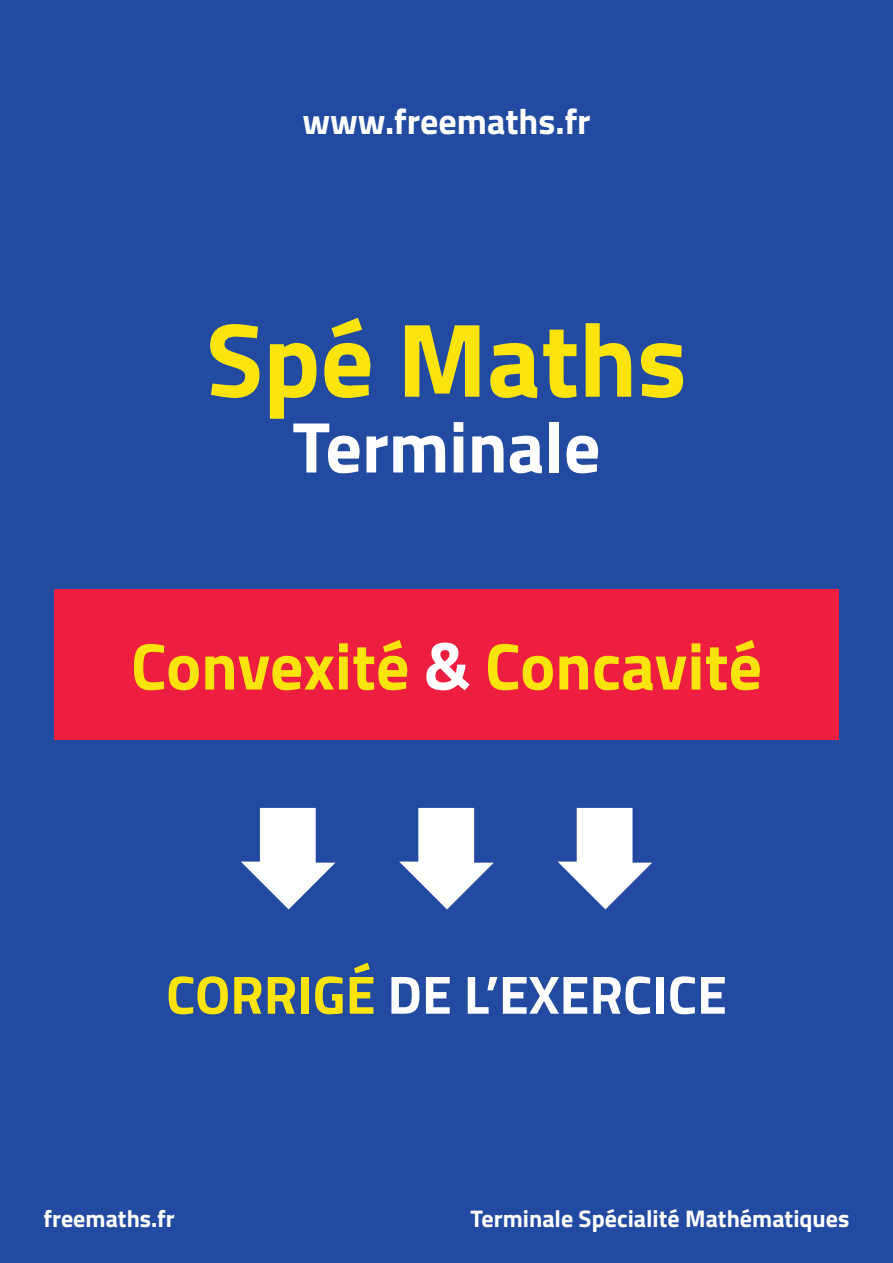
<style>
.page{position:relative;width:893px;height:1263px;background:#214aa0}
.page>*{position:absolute;margin:0;border:0;box-sizing:border-box;transform-origin:0 0}
.t1{font:700 105px "Titillium";color:#fbe30c}
.t2{font:700 72px "Titillium";color:#fff}
.t3{font:700 66px "Titillium";color:#fbe30c}
.t4{font:700 54px "Titillium";color:#fff}
.t5{font:700 36px "Titillium";color:#fff}
.t6{font:700 24px "Titillium";color:#fff}
.s1{color:#fff}
.s2{color:#fbe30c}
</style>
<div class="page">
<svg style="left:241px;top:808px;width:94px;height:101px"></svg>
<svg style="left:399px;top:808px;width:95px;height:101px"></svg>
<svg style="left:558px;top:808px;width:94px;height:101px"></svg>
<div style="left:54px;top:589px;width:785px;height:151px;background:#ed1e40"></div>
<h3 class="t5" style="left:302px;top:94px;width:290px">www.freemaths.fr</h3>
<h1 class="t1" style="left:206px;top:280px;width:482px">Spé Maths</h1>
<h2 class="t2" style="left:292px;top:392px;width:310px">Terminale</h2>
<p class="t3" style="left:131px;top:616px;width:633px">Convexité <span class="s1">&amp;</span> Concavité</p>
<h3 class="t4" style="left:166px;top:953px;width:562px"><span class="s2">CORRIGÉ</span> DE L’EXERCICE</h3>
<p class="t6" style="left:44px;top:1200px;width:133px">freemaths.fr</p>
<p class="t6" style="left:471px;top:1200px;width:380px">Terminale Spécialité Mathématiques</p>
</div>
